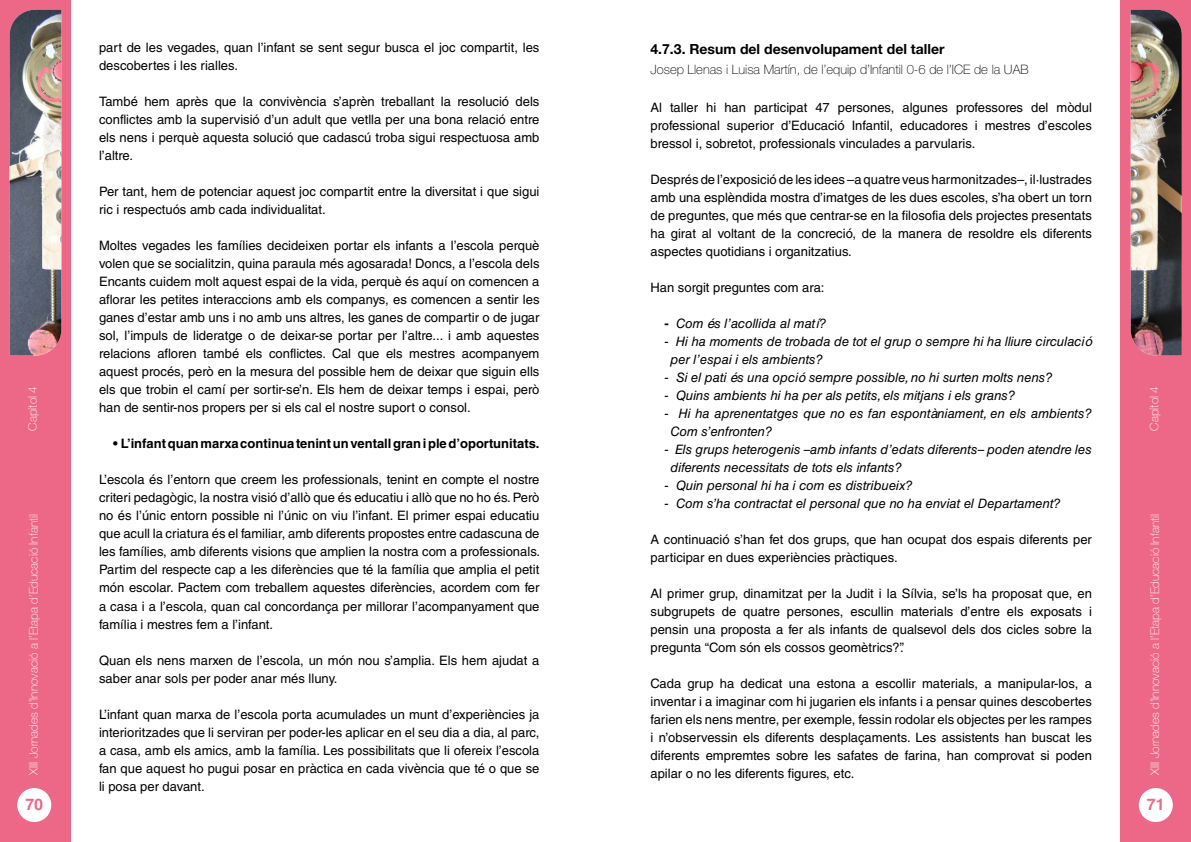
<style>
.page{position:relative;width:1191px;height:842px;background:#fff}
.page>*{position:absolute;margin:0;border:0;box-sizing:border-box;transform-origin:0 0}
.t1{font:700 16px "Helvetica LT Std";color:#ed6887}
.t2{font:700 14px "Helvetica Neue";color:#000}
.t3{font:13px/18px "Helvetica LT Std";color:#000;text-align:justify}
.t4{font:italic 13px/18px "Helvetica LT Std";color:#000}
.t5{font:700 13px "Helvetica LT Std";color:#000}
.t6{font:100 13px "Helvetica Neue";color:#000}
.t7{font:100 12px "Helvetica 35";color:#fff}
.s1{font-weight:700;font-style:normal}
</style>
<div class="page">
<div style="left:1120px;top:0;width:71px;height:842px;background:#ed6887"></div>
<div style="left:1138px;top:788px;width:34px;height:34px;background:#fff;border-radius:50%"></div>
<div style="left:0;top:0;width:71px;height:842px;background:#ed6887"></div>
<div style="left:17px;top:788px;width:34px;height:34px;background:#fff;border-radius:50%"></div>
<img style="left:10px;top:10px;width:51px;height:345px">
<img style="left:1130px;top:10px;width:51px;height:345px">
<p class="t3" style="left:99px;top:39px;width:442px">part de les vegades, quan l’infant se sent segur busca el joc compartit, les descobertes i les rialles.</p>
<p class="t3" style="left:99px;top:93px;width:442px">També hem après que la convivència s’aprèn treballant la resolució dels conflictes amb la supervisió d’un adult que vetlla per una bona relació entre els nens i perquè aquesta solució que cadascú troba sigui respectuosa amb l’altre.</p>
<p class="t3" style="left:99px;top:183px;width:442px">Per tant, hem de potenciar aquest joc compartit entre la diversitat i que sigui ric i respectuós amb cada individualitat.</p>
<p class="t3" style="left:99px;top:237px;width:442px">Moltes vegades les famílies decideixen portar els infants a l’escola perquè volen que se socialitzin, quina paraula més agosarada! Doncs, a l’escola dels Encants cuidem molt aquest espai de la vida, perquè és aquí on comencen a aflorar les petites interaccions amb els companys, es comencen a sentir les ganes d’estar amb uns i no amb uns altres, les ganes de compartir o de jugar sol, l’impuls de lideratge o de deixar-se portar per l’altre... i amb aquestes relacions afloren també els conflictes. Cal que els mestres acompanyem aquest procés, però en la mesura del possible hem de deixar que siguin ells els que trobin el camí per sortir-se’n. Els hem de deixar temps i espai, però han de sentir-nos propers per si els cal el nostre suport o consol.</p>
<p class="t5" style="left:113px;top:436px;width:428px">• L’infant quan marxa continua tenint un ventall gran i ple d’oportunitats.</p>
<p class="t3" style="left:99px;top:471px;width:443px">L’escola és l’entorn que creem les professionals, tenint en compte el nostre criteri pedagògic, la nostra visió d’allò que és educatiu i allò que no ho és. Però no és l’únic entorn possible ni l’únic on viu l’infant. El primer espai educatiu que acull la criatura és el familiar, amb diferents propostes entre cadascuna de les famílies, amb diferents visions que amplien la nostra com a professionals.<br>Partim del respecte cap a les diferències que té la família que amplia el petit món escolar. Pactem com treballem aquestes diferències, acordem com fer a casa i a l’escola, quan cal concordança per millorar l’acompanyament que família i mestres fem a l’infant.</p>
<p class="t3" style="left:99px;top:651px;width:442px">Quan els nens marxen de l’escola, un món nou s’amplia. Els hem ajudat a saber anar sols per poder anar més lluny.</p>
<p class="t3" style="left:99px;top:705px;width:442px">L’infant quan marxa de l’escola porta acumulades un munt d’experiències ja interioritzades que li serviran per poder-les aplicar en el seu dia a dia, al parc, a casa, amb els amics, amb la família. Les possibilitats que li ofereix l’escola fan que aquest ho pugui posar en pràctica en cada vivència que té o que se li posa per davant.</p>
<p class="t2" style="left:650px;top:40px;width:295px">4.7.3. Resum del desenvolupament del taller</p>
<p class="t6" style="left:650px;top:62px;width:379px">Josep Llenas i Luisa Martín, de l’equip d’Infantil 0-6 de l’ICE de la UAB</p>
<p class="t3" style="left:650px;top:98px;width:443px">Al taller hi han participat 47 persones, algunes professores del mòdul professional superior d’Educació Infantil, educadores i mestres d’escoles bressol i, sobretot, professionals vinculades a parvularis.</p>
<p class="t3" style="left:650px;top:170px;width:443px">Després de l’exposició de les idees –a quatre veus harmonitzades–, il·lustrades amb una esplèndida mostra d’imatges de les dues escoles, s’ha obert un torn de preguntes, que més que centrar-se en la filosofia dels projectes presentats ha girat al voltant de la concreció, de la manera de resoldre els diferents aspectes quotidians i organitzatius.</p>
<p class="t3" style="left:650px;top:278px;width:175px">Han sorgit preguntes com ara:</p>
<p class="t4" style="left:664px;top:314px;width:163px"><span class="s1">-</span> Com és l’acollida al matí?</p>
<p class="t4" style="left:670px;top:332px;width:423px;text-indent:-6px">- Hi ha moments de trobada de tot el grup o sempre hi ha lliure circulació per l’espai i els ambients?</p>
<p class="t4" style="left:664px;top:368px;width:389px">- Si el pati és una opció sempre possible, no hi surten molts nens?</p>
<p class="t4" style="left:664px;top:386px;width:352px">- Quins ambients hi ha per als petits, els mitjans i els grans?</p>
<p class="t4" style="left:670px;top:404px;width:423px;text-indent:-6px">- Hi ha aprenentatges que no es fan espontàniament, en els ambients?<br>Com s’enfronten?</p>
<p class="t4" style="left:670px;top:440px;width:423px;text-indent:-6px">- Els grups heterogenis –amb infants d’edats diferents– poden atendre les diferents necessitats de tots els infants?</p>
<p class="t4" style="left:664px;top:476px;width:250px">- Quin personal hi ha i com es distribueix?</p>
<p class="t4" style="left:664px;top:494px;width:398px">- Com s’ha contractat el personal que no ha enviat el Departament?</p>
<p class="t3" style="left:650px;top:530px;width:443px">A continuació s’han fet dos grups, que han ocupat dos espais diferents per participar en dues experiències pràctiques.</p>
<p class="t3" style="left:650px;top:584px;width:443px">Al primer grup, dinamitzat per la Judit i la Sílvia, se’ls ha proposat que, en subgrupets de quatre persones, escullin materials d’entre els exposats i pensin una proposta a fer als infants de qualsevol dels dos cicles sobre la pregunta “Com són els cossos geomètrics?”.</p>
<p class="t3" style="left:650px;top:674px;width:443px">Cada grup ha dedicat una estona a escollir materials, a manipular-los, a inventar i a imaginar com hi jugarien els infants i a pensar quines descobertes farien els nens mentre, per exemple, fessin rodolar els objectes per les rampes i n’observessin els diferents desplaçaments. Les assistents han buscat les diferents empremtes sobre les safates de farina, han comprovat si poden apilar o no les diferents figures, etc.</p>
<p class="t7" style="left:26px;top:431px;width:46px;rotate:-90deg">Capítol 4</p>
<p class="t7" style="left:1147px;top:431px;width:46px;rotate:-90deg">Capítol 4</p>
<p class="t7" style="left:27px;top:774px;width:262px;rotate:-90deg">XIII Jornades d’Innovació a l’Etapa d’Educació Infantil</p>
<p class="t7" style="left:1148px;top:774px;width:262px;rotate:-90deg">XIII Jornades d’Innovació a l’Etapa d’Educació Infantil</p>
<p class="t1" style="left:25px;top:794px;width:19px">70</p>
<p class="t1" style="left:1146px;top:794px;width:19px">71</p>
</div>
